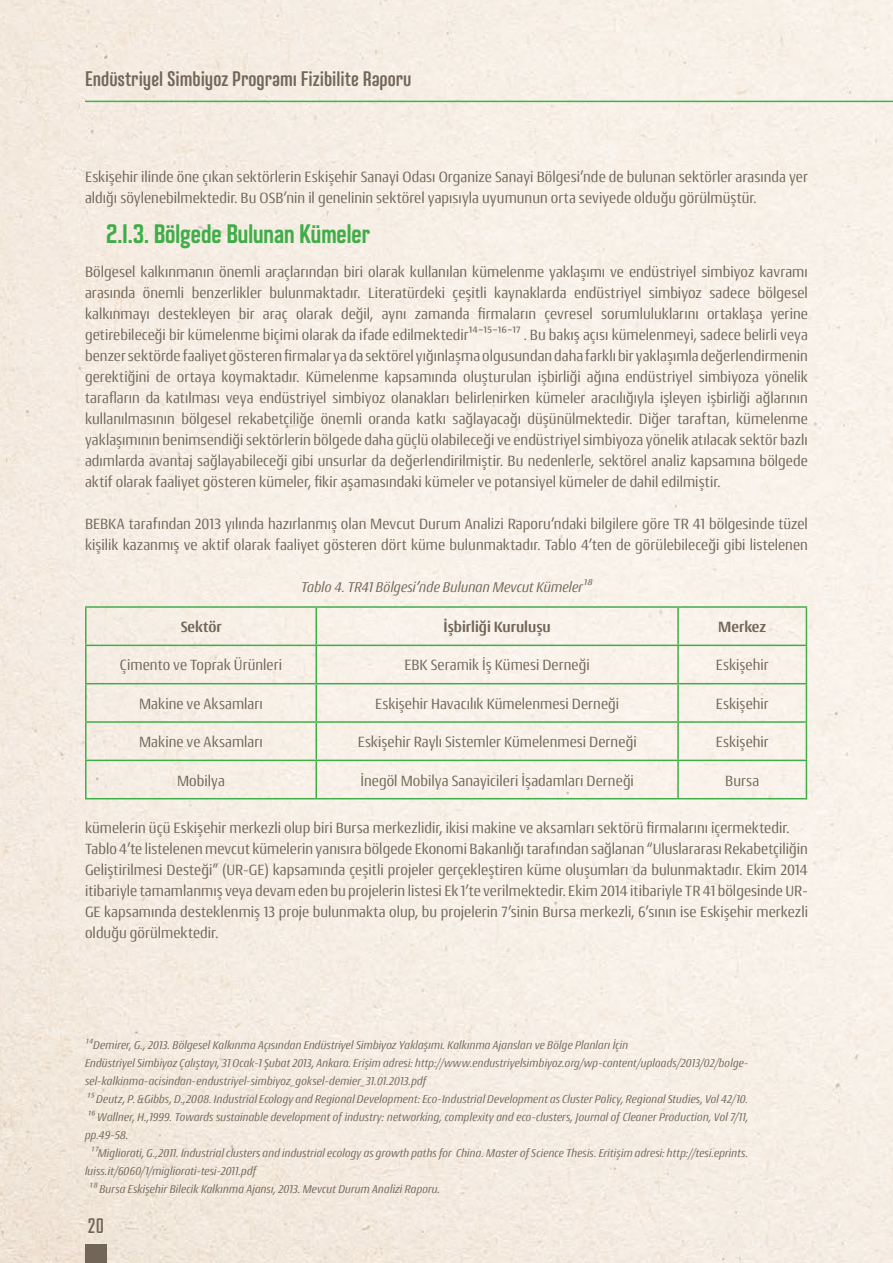
<style>
.page{position:relative;width:893px;height:1263px;background:#fff}
.page>*{position:absolute;margin:0;border:0;box-sizing:border-box;transform-origin:0 0}
.t1{font:500 condensed 24px "Enamela";color:#41ad49}
.t2{font:600 21px "Nephrite";color:#726658}
.t3{font:condensed 21px "Agency Gothic CT";color:#726658}
.t4{font:15.75px/21px "Conto Narrow";color:#726658}
.t5{font:700 15.75px "Conto Narrow";color:#726658}
.t6{font:italic 15px "Conto Narrow";letter-spacing:.005em;color:#726658}
.t7{font:italic 12px "Conto Narrow";letter-spacing:.01em;color:#726658}
</style>
<div class="page">
<img style="left:0;top:0;width:893px;height:1263px">
<div style="left:85px;top:1244px;width:21px;height:19px;background:#726658"></div>
<hr style="left:85px;top:101px;width:808px;height:1px;background:#39b54a">
<hr style="left:85px;top:606px;width:231px;height:2px;background:#41ad49">
<hr style="left:85px;top:608px;width:2px;height:37px;background:#41ad49">
<hr style="left:316px;top:606px;width:362px;height:2px;background:#41ad49">
<hr style="left:315px;top:608px;width:2px;height:37px;background:#41ad49">
<hr style="left:678px;top:606px;width:129px;height:2px;background:#41ad49">
<hr style="left:677px;top:608px;width:2px;height:37px;background:#41ad49">
<hr style="left:806px;top:608px;width:1px;height:37px;background:#41ad49">
<hr style="left:85px;top:645px;width:231px;height:1px;background:#41ad49">
<hr style="left:85px;top:646px;width:2px;height:37px;background:#41ad49">
<hr style="left:316px;top:645px;width:362px;height:1px;background:#41ad49">
<hr style="left:315px;top:646px;width:2px;height:37px;background:#41ad49">
<hr style="left:678px;top:645px;width:129px;height:1px;background:#41ad49">
<hr style="left:677px;top:646px;width:2px;height:37px;background:#41ad49">
<hr style="left:806px;top:646px;width:1px;height:37px;background:#41ad49">
<hr style="left:85px;top:683px;width:231px;height:1px;background:#41ad49">
<hr style="left:85px;top:684px;width:2px;height:37px;background:#41ad49">
<hr style="left:316px;top:683px;width:362px;height:1px;background:#41ad49">
<hr style="left:315px;top:684px;width:2px;height:37px;background:#41ad49">
<hr style="left:678px;top:683px;width:129px;height:1px;background:#41ad49">
<hr style="left:677px;top:684px;width:2px;height:37px;background:#41ad49">
<hr style="left:806px;top:684px;width:1px;height:37px;background:#41ad49">
<hr style="left:85px;top:721px;width:231px;height:2px;background:#41ad49">
<hr style="left:85px;top:723px;width:2px;height:37px;background:#41ad49">
<hr style="left:316px;top:721px;width:362px;height:2px;background:#41ad49">
<hr style="left:315px;top:723px;width:2px;height:37px;background:#41ad49">
<hr style="left:678px;top:721px;width:129px;height:2px;background:#41ad49">
<hr style="left:677px;top:723px;width:2px;height:37px;background:#41ad49">
<hr style="left:806px;top:723px;width:1px;height:37px;background:#41ad49">
<hr style="left:85px;top:760px;width:231px;height:1px;background:#41ad49">
<hr style="left:85px;top:761px;width:2px;height:37px;background:#41ad49">
<hr style="left:316px;top:760px;width:362px;height:1px;background:#41ad49">
<hr style="left:315px;top:761px;width:2px;height:37px;background:#41ad49">
<hr style="left:678px;top:760px;width:129px;height:1px;background:#41ad49">
<hr style="left:677px;top:761px;width:2px;height:37px;background:#41ad49">
<hr style="left:806px;top:761px;width:1px;height:37px;background:#41ad49">
<hr style="left:85px;top:798px;width:231px;height:1px;background:#41ad49">
<hr style="left:316px;top:798px;width:362px;height:1px;background:#41ad49">
<hr style="left:678px;top:798px;width:129px;height:1px;background:#41ad49">
<h2 class="t2" style="left:85px;top:67px;width:328px">Endüstriyel Simbiyoz Programı Fizibilite Raporu</h2>
<p class="t4" style="left:85px;top:166px;width:724px">Eskişehir ilinde öne çıkan sektörlerin Eskişehir Sanayi Odası Organize Sanayi Bölgesi’nde de bulunan sektörler arasında yer aldığı söylenebilmektedir. Bu OSB’nin il genelinin sektörel yapısıyla uyumunun orta seviyede olduğu görülmüştür.</p>
<h1 class="t1" style="left:106px;top:214px;width:265px">2.1.3. Bölgede Bulunan Kümeler</h1>
<p class="t4" style="left:85px;top:260px;width:724px;text-align:justify">Bölgesel kalkınmanın önemli araçlarından biri olarak kullanılan kümelenme yaklaşımı ve endüstriyel simbiyoz kavramı arasında önemli benzerlikler bulunmaktadır. Literatürdeki çeşitli kaynaklarda endüstriyel simbiyoz sadece bölgesel kalkınmayı destekleyen bir araç olarak değil, aynı zamanda firmaların çevresel sorumluluklarını ortaklaşa yerine getirebileceği bir kümelenme biçimi olarak da ifade edilmektedir14¯15¯16¯17 . Bu bakış açısı kümelenmeyi, sadece belirli veya benzer sektörde faaliyet gösteren firmalar ya da sektörel yığınlaşma olgusundan daha farklı bir yaklaşımla değerlendirmenin gerektiğini de ortaya koymaktadır. Kümelenme kapsamında oluşturulan işbirliği ağına endüstriyel simbiyoza yönelik tarafların da katılması veya endüstriyel simbiyoz olanakları belirlenirken kümeler aracılığıyla işleyen işbirliği ağlarının kullanılmasının bölgesel rekabetçiliğe önemli oranda katkı sağlayacağı düşünülmektedir. Diğer taraftan, kümelenme yaklaşımının benimsendiği sektörlerin bölgede daha güçlü olabileceği ve endüstriyel simbiyoza yönelik atılacak sektör bazlı adımlarda avantaj sağlayabileceği gibi unsurlar da değerlendirilmiştir. Bu nedenlerle, sektörel analiz kapsamına bölgede aktif olarak faaliyet gösteren kümeler, fikir aşamasındaki kümeler ve potansiyel kümeler de dahil edilmiştir.</p>
<p class="t4" style="left:85px;top:512px;width:724px">BEBKA tarafından 2013 yılında hazırlanmış olan Mevcut Durum Analizi Raporu’ndaki bilgilere göre TR 41 bölgesinde tüzel kişilik kazanmış ve aktif olarak faaliyet gösteren dört küme bulunmaktadır. Tablo 4’ten de görülebileceği gibi listelenen</p>
<p class="t6" style="left:301px;top:577px;width:293px">Tablo 4. TR41 Bölgesi’nde Bulunan Mevcut Kümeler18</p>
<p class="t5" style="left:181px;top:617px;width:42px">Sektör</p>
<p class="t5" style="left:444px;top:617px;width:109px">İşbirliği Kuruluşu</p>
<p class="t5" style="left:718px;top:617px;width:50px">Merkez</p>
<p class="t4" style="left:120px;top:654px;width:164px">Çimento ve Toprak Ürünleri</p>
<p class="t4" style="left:404px;top:654px;width:187px">EBK Seramik İş Kümesi Derneği</p>
<p class="t4" style="left:716px;top:654px;width:54px">Eskişehir</p>
<p class="t4" style="left:139px;top:692px;width:125px">Makine ve Aksamları</p>
<p class="t4" style="left:375px;top:692px;width:246px">Eskişehir Havacılık Kümelenmesi Derneği</p>
<p class="t4" style="left:716px;top:692px;width:54px">Eskişehir</p>
<p class="t4" style="left:139px;top:731px;width:125px">Makine ve Aksamları</p>
<p class="t4" style="left:358px;top:731px;width:280px">Eskişehir Raylı Sistemler Kümelenmesi Derneği</p>
<p class="t4" style="left:716px;top:731px;width:54px">Eskişehir</p>
<p class="t4" style="left:177px;top:769px;width:49px">Mobilya</p>
<p class="t4" style="left:360px;top:769px;width:275px">İnegöl Mobilya Sanayicileri İşadamları Derneği</p>
<p class="t4" style="left:725px;top:769px;width:35px">Bursa</p>
<p class="t4" style="left:85px;top:816px;width:724px">kümelerin üçü Eskişehir merkezli olup biri Bursa merkezlidir, ikisi makine ve aksamları sektörü firmalarını içermektedir.<br>Tablo 4’te listelenen mevcut kümelerin yanısıra bölgede Ekonomi Bakanlığı tarafından sağlanan “Uluslararası Rekabetçiliğin Geliştirilmesi Desteği” (UR-GE) kapsamında çeşitli projeler gerçekleştiren küme oluşumları da bulunmaktadır. Ekim 2014 itibariyle tamamlanmış veya devam eden bu projelerin listesi Ek 1’te verilmektedir. Ekim 2014 itibariyle TR 41 bölgesinde UR-GE kapsamında desteklenmiş 13 proje bulunmakta olup, bu projelerin 7’sinin Bursa merkezli, 6’sının ise Eskişehir merkezli olduğu görülmektedir.</p>
<p class="t7" style="left:85px;top:1037px;width:545px">14Demirer, G., 2013. Bölgesel Kalkınma Açısından Endüstriyel Simbiyoz Yaklaşımı. Kalkınma Ajansları ve Bölge Planları İçin</p>
<p class="t7" style="left:85px;top:1055px;width:665px">Endüstriyel Simbiyoz Çalıştayı, 31 Ocak-1 Şubat 2013, Ankara. Erişim adresi: http://www.endustriyelsimbiyoz.org/wp-content/uploads/2013/02/bolge-</p>
<p class="t7" style="left:85px;top:1073px;width:343px">sel-kalkinma-acisindan-endustriyel-simbiyoz_goksel-demier_31.01.2013.pdf</p>
<p class="t7" style="left:85px;top:1091px;width:665px">15 Deutz, P. &amp;Gibbs, D.,2008. Industrial Ecology and Regional Development: Eco-Industrial Development as Cluster Policy, Regional Studies, Vol 42/10.</p>
<p class="t7" style="left:88px;top:1109px;width:662px">16 Wallner, H.,1999. Towards sustainable development of industry: networking, complexity and eco-clusters, Journal of Cleaner Production, Vol 7/11,</p>
<p class="t7" style="left:85px;top:1127px;width:45px">pp.49-58.</p>
<p class="t7" style="left:89px;top:1145px;width:661px">17Migliorati, G.,2011. Industrial clusters and industrial ecology as growth paths for China. Master of Science Thesis. Eritişim adresi: http://tesi.eprints.</p>
<p class="t7" style="left:85px;top:1163px;width:173px">luiss.it/6060/1/migliorati-tesi-2011.pdf</p>
<p class="t7" style="left:87px;top:1181px;width:354px">18 Bursa Eskişehir Bilecik Kalkınma Ajansı, 2013. Mevcut Durum Analizi Raporu.</p>
<h2 class="t3" style="left:87px;top:1215px;width:18px">20</h2>
</div>
